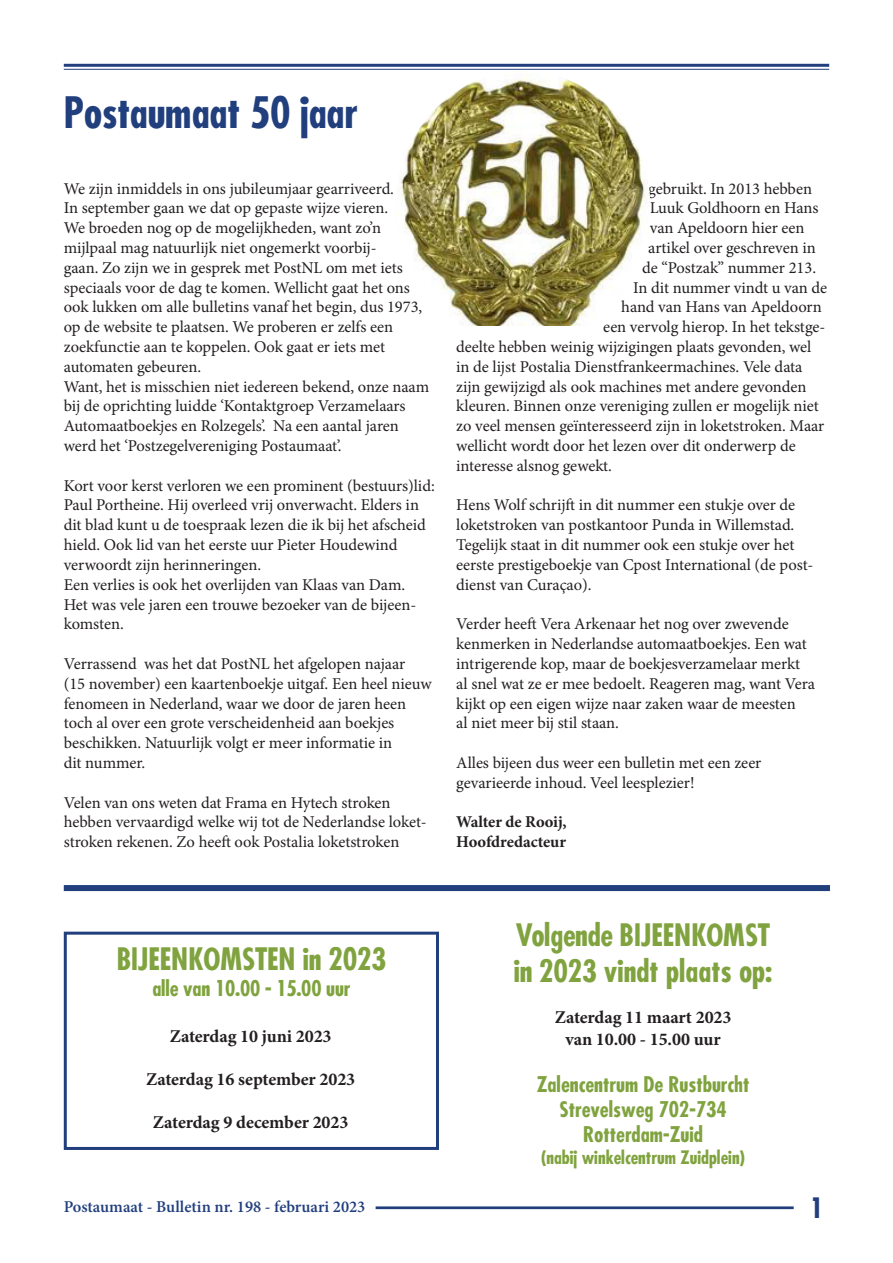
<style>
.page{position:relative;width:893px;height:1263px;background:#fff}
.page>*{position:absolute;margin:0;border:0;box-sizing:border-box;transform-origin:0 0}
.t1{font:700 condensed 42px "Futura";letter-spacing:-.01em;color:#213e7d}
.t2{font:700 condensed 30px/36px "Futura";letter-spacing:-.01em;color:#80a33f}
.t3{font:700 condensed 27px "Futura";color:#213e7d}
.t4{font:700 condensed 21px/25.2px "Futura";color:#80a33f;text-align:center}
.t5{font:700 18px/21.6px "Minion Pro";letter-spacing:-.005em;color:#231f20;text-align:center}
.t6{font:700 condensed 18px "Futura";color:#80a33f}
.t7{font:16.5px/19.8px "Minion Pro";letter-spacing:-.005em;color:#231f20}
.t8{font:600 16.5px "Minion Pro";color:#213e7d}
.t9{font:700 16.5px/19.8px "Minion Pro";letter-spacing:-.01em;color:#231f20}
</style>
<div class="page">
<div style="left:64px;top:932px;width:375px;height:218px;border:3px solid #213e7d"></div>
<div style="left:64px;top:885px;width:766px;height:6px;background:#213e7d"></div>
<img style="left:396px;top:77px;width:250px;height:249px">
<hr style="left:376px;top:1206px;width:418px;height:3px;background:#213e7d">
<hr style="left:64px;top:64px;width:765px;height:3px;background:#213e7d">
<hr style="left:64px;top:69px;width:765px;height:1px;background:#213e7d">
<h1 class="t1" style="left:64px;top:85px;width:295px">Postaumaat 50 jaar</h1>
<p class="t7" style="left:64px;top:179px;width:367px">We zijn inmiddels in ons jubileumjaar gearriveerd.<br>In september gaan we dat op gepaste wijze vieren.<br>We broeden nog op de mogelijkheden, want zo’n mijlpaal mag natuurlijk niet ongemerkt voorbij-<br>gaan. Zo zijn we in gesprek met PostNL om met iets speciaals voor de dag te komen. Wellicht gaat het ons ook lukken om alle bulletins vanaf het begin, dus 1973, op de website te plaatsen. We proberen er zelfs een zoekfunctie aan te koppelen. Ook gaat er iets met automaten gebeuren.<br>Want, het is misschien niet iedereen bekend, onze naam bij de oprichting luidde ‘Kontaktgroep Verzamelaars Automaatboekjes en Rolzegels’. Na een aantal jaren werd het ‘Postzegelvereniging Postaumaat’.</p>
<p class="t7" style="left:64px;top:476px;width:372px">Kort voor kerst verloren we een prominent (bestuurs)lid:<br>Paul Portheine. Hij overleed vrij onverwacht. Elders in dit blad kunt u de toespraak lezen die ik bij het afscheid hield. Ook lid van het eerste uur Pieter Houdewind verwoordt zijn herinneringen.<br>Een verlies is ook het overlijden van Klaas van Dam.<br>Het was vele jaren een trouwe bezoeker van de bijeen&shy;komsten.</p>
<p class="t7" style="left:64px;top:654px;width:369px">Verrassend was het dat PostNL het afgelopen najaar<br>(15 november) een kaartenboekje uitgaf. Een heel nieuw fenomeen in Nederland, waar we door de jaren heen toch al over een grote verscheidenheid aan boekjes beschikken. Natuurlijk volgt er meer informatie in<br>dit nummer.</p>
<p class="t7" style="left:64px;top:792px;width:365px">Velen van ons weten dat Frama en Hytech stroken hebben vervaardigd welke wij tot de Nederlandse loket&shy;stroken rekenen. Zo heeft ook Postalia loketstroken</p>
<p class="t7" style="left:648px;top:179px;width:165px">gebruikt. In 2013 hebben</p>
<p class="t7" style="left:650px;top:198px;width:170px">Luuk Goldhoorn en Hans</p>
<p class="t7" style="left:650px;top:218px;width:156px">van Apeldoorn hier een</p>
<p class="t7" style="left:648px;top:238px;width:169px">artikel over geschreven in</p>
<p class="t7" style="left:642px;top:258px;width:175px">de “Postzak” nummer 213.</p>
<p class="t7" style="left:633px;top:278px;width:195px">In dit nummer vindt u van de</p>
<p class="t7" style="left:621px;top:297px;width:202px">hand van Hans van Apeldoorn</p>
<p class="t7" style="left:603px;top:317px;width:224px">een vervolg hierop. In het tekstge-</p>
<p class="t7" style="left:456px;top:337px;width:357px">deelte hebben weinig wijzigingen plaats gevonden, wel</p>
<p class="t7" style="left:456px;top:357px;width:348px">in de lijst Postalia Dienstfrankeermachines. Vele data</p>
<p class="t7" style="left:456px;top:377px;width:352px">zijn gewijzigd als ook machines met andere gevonden</p>
<p class="t7" style="left:456px;top:396px;width:364px">kleuren. Binnen onze vereniging zullen er mogelijk niet</p>
<p class="t7" style="left:456px;top:416px;width:370px">zo veel mensen geïnteresseerd zijn in loketstroken. Maar</p>
<p class="t7" style="left:456px;top:436px;width:341px">wellicht wordt door het lezen over dit onderwerp de</p>
<p class="t7" style="left:456px;top:456px;width:157px">interesse alsnog gewekt.</p>
<p class="t7" style="left:456px;top:495px;width:359px">Hens Wolf schrijft in dit nummer een stukje over de loketstroken van postkantoor Punda in Willemstad.<br>Tegelijk staat in dit nummer ook een stukje over het eerste prestigeboekje van Cpost International (de post&shy;dienst van Curaçao).</p>
<p class="t7" style="left:456px;top:614px;width:360px">Verder heeft Vera Arkenaar het nog over zwevende kenmerken in Nederlandse automaatboekjes. Een wat intrigerende kop, maar de boekjesverzamelaar merkt al snel wat ze er mee bedoelt. Reageren mag, want Vera kijkt op een eigen wijze naar zaken waar de meesten<br>al niet meer bij stil staan.</p>
<p class="t7" style="left:456px;top:753px;width:307px">Alles bijeen dus weer een bulletin met een zeer gevarieerde inhoud. Veel leesplezier!</p>
<p class="t9" style="left:456px;top:812px;width:112px">Walter de Rooij,<br>Hoofdredacteur</p>
<h2 class="t2" style="left:117px;top:941px;width:271px">BIJEENKOMSTEN in 2023</h2>
<p class="t4" style="left:152px;top:975px;width:199px">alle van 10.00 - 15.00 uur</p>
<p class="t5" style="left:170px;top:1025px;width:163px">Zaterdag 10 juni 2023</p>
<p class="t5" style="left:146px;top:1068px;width:211px">Zaterdag 16 september 2023</p>
<p class="t5" style="left:153px;top:1111px;width:197px">Zaterdag 9 december 2023</p>
<h2 class="t2" style="left:514px;top:916px;width:260px">Volgende BIJEENKOMST in 2023 vindt plaats op:</h2>
<p class="t5" style="left:555px;top:1006px;width:178px">Zaterdag 11 maart 2023 van 10.00 - 15.00 uur</p>
<p class="t4" style="left:537px;top:1071px;width:214px">Zalencentrum De Rustburcht<br>Strevelsweg 702-734<br>Rotterdam-Zuid</p>
<p class="t6" style="left:541px;top:1145px;width:205px">(nabij winkelcentrum Zuidplein)</p>
<p class="t8" style="left:64px;top:1195px;width:303px">Postaumaat - Bulletin nr. 198 - februari 2023</p>
<h3 class="t3" style="left:810px;top:1190px;width:15px">1</h3>
</div>
